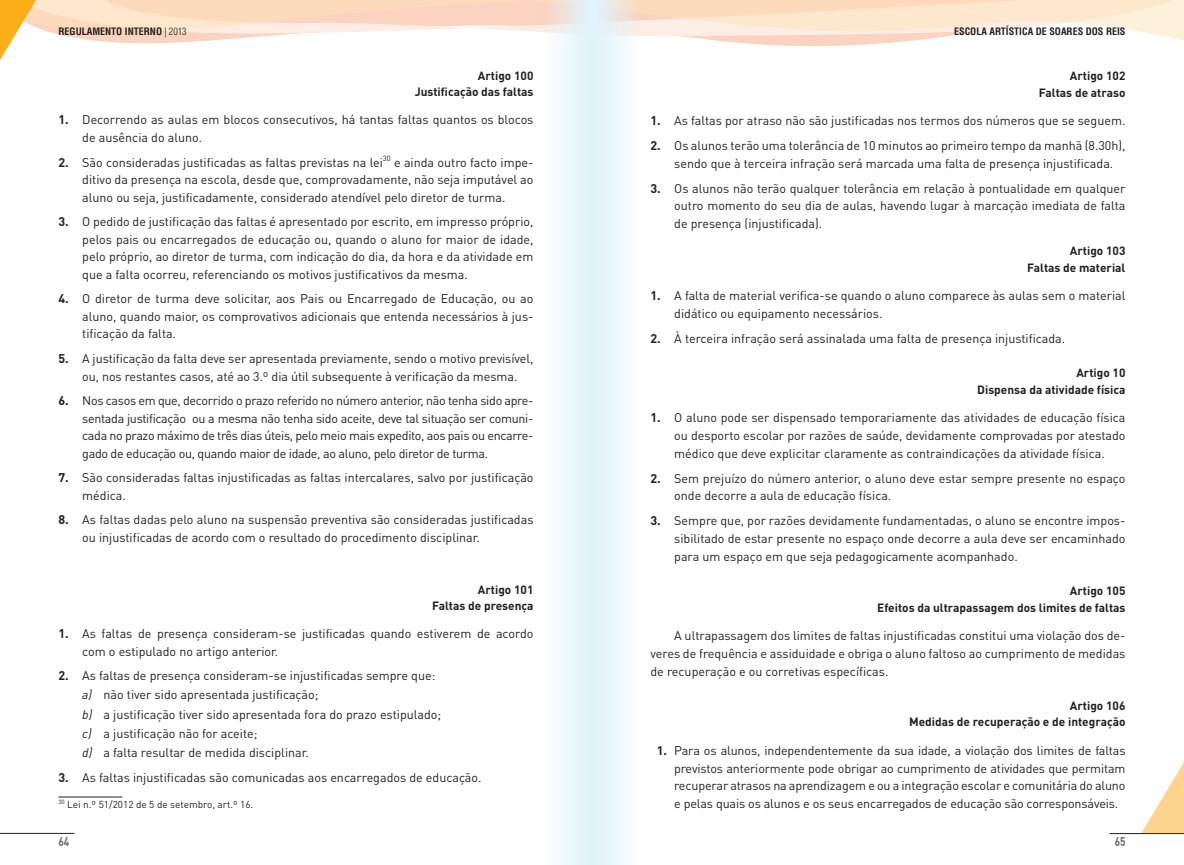
<style>
.page{position:relative;width:1184px;height:865px;background:#fff}
.page>*{position:absolute;margin:0;border:0;box-sizing:border-box;transform-origin:0 0}
.t1{font:12.5px/17.5px "DINOT";color:#231f20}
.t2{font:700 12.5px "DINOT";color:#6c6d70;scale:.8 1}
.t3{font:700 11.88px/16.5px "DINOT";color:#231f20;text-align:right}
.t4{font:700 condensed 10px "Helvetica LT Std";color:#231f20}
.t5{font:10px "DINOT";color:#231f20}
.s1{font-weight:300}
.s2{font-weight:700}
.s3{font-style:italic}
</style>
<div class="page">
<svg style="left:43px;top:0;width:1140px;height:44px"></svg>
<svg style="left:0;top:0;width:43px;height:60px"></svg>
<svg style="left:1141px;top:764px;width:42px;height:69px"></svg>
<hr style="left:0;top:833px;width:74px;height:1px;background:#231f20">
<hr style="left:1109px;top:833px;width:74px;height:1px;background:#231f20">
<div style="left:537px;top:0;width:55px;height:865px;background:linear-gradient(to right,#fffefc,#dff3fc)"></div>
<div style="left:592px;top:0;width:55px;height:865px;background:linear-gradient(to right,#def3fc,#fffefc)"></div>
<hr style="left:58px;top:796px;width:64px;height:1px;background:#231f20">
<p class="t4" style="left:58px;top:26px;width:130px">REGULAMENTO INTERNO <span class="s1">| 2013</span></p>
<p class="t4" style="left:954px;top:26px;width:173px">ESCOLA ARTÍSTICA DE SOARES DOS REIS</p>
<p class="t3" style="left:415px;top:67px;width:120px">Artigo 100<br>Justificação das faltas</p>
<p class="t1" style="left:82px;top:111px;width:453px;text-indent:-24px"><span class="s2">1.</span> Decorrendo as aulas em blocos consecutivos, há tantas faltas quantos os blocos de ausência do aluno.</p>
<p class="t1" style="left:82px;top:153px;width:453px;text-align:justify;text-indent:-24px"><span class="s2">2.</span> São consideradas justificadas as faltas previstas na lei<sup>30</sup> e ainda outro facto impe&shy;ditivo da presença na escola, desde que, comprovadamente, não seja imputável ao aluno ou seja, justificadamente, considerado atendível pelo diretor de turma.</p>
<p class="t1" style="left:82px;top:212px;width:453px;text-align:justify;text-indent:-24px"><span class="s2">3.</span> O pedido de justificação das faltas é apresentado por escrito, em impresso próprio, pelos pais ou encarregados de educação ou, quando o aluno for maior de idade, pelo próprio, ao diretor de turma, com indicação do dia, da hora e da atividade em que a falta ocorreu, referenciando os motivos justificativos da mesma.</p>
<p class="t1" style="left:82px;top:289px;width:453px;text-align:justify;text-indent:-24px"><span class="s2">4.</span> O diretor de turma deve solicitar, aos Pais ou Encarregado de Educação, ou ao aluno, quando maior, os comprovativos adicionais que entenda necessários à jus&shy;tificação da falta.</p>
<p class="t1" style="left:82px;top:349px;width:453px;text-indent:-24px"><span class="s2">5.</span> A justificação da falta deve ser apresentada previamente, sendo o motivo previsível, ou, nos restantes casos, até ao 3.º dia útil subsequente à verificação da mesma.</p>
<p class="t1" style="left:82px;top:391px;width:453px;text-align:justify;text-indent:-24px"><span class="s2">6.</span> Nos casos em que, decorrido o prazo referido no número anterior, não tenha sido apre&shy;sentada justificação ou a mesma não tenha sido aceite, deve tal situação ser comuni&shy;cada no prazo máximo de três dias úteis, pelo meio mais expedito, aos pais ou encarre&shy;gado de educação ou, quando maior de idade, ao aluno, pelo diretor de turma.</p>
<p class="t1" style="left:82px;top:468px;width:453px;text-indent:-24px"><span class="s2">7.</span> São consideradas faltas injustificadas as faltas intercalares, salvo por justificação médica.</p>
<p class="t1" style="left:82px;top:510px;width:453px;text-indent:-24px"><span class="s2">8.</span> As faltas dadas pelo aluno na suspensão preventiva são consideradas justificadas ou injustificadas de acordo com o resultado do procedimento disciplinar.</p>
<p class="t3" style="left:432px;top:580px;width:103px">Artigo 101<br>Faltas de presença</p>
<p class="t1" style="left:82px;top:624px;width:453px;text-indent:-24px"><span class="s2">1.</span> As faltas de presença consideram-se justificadas quando estiverem de acordo com o estipulado no artigo anterior.</p>
<p class="t1" style="left:82px;top:665px;width:360px;line-height:19.2px;text-indent:-24px"><span class="s2">2.</span> As faltas de presença consideram-se injustificadas sempre que: <span class="s3">a)</span> não tiver sido apresentada justificação;<br><span class="s3">b)</span> a justificação tiver sido apresentada fora do prazo estipulado; <span class="s3">c)</span> a justificação não for aceite;<br><span class="s3">d)</span> a falta resultar de medida disciplinar.</p>
<p class="t1" style="left:58px;top:768px;width:424px"><span class="s2">3.</span> As faltas injustificadas são comunicadas aos encarregados de educação.</p>
<p class="t5" style="left:58px;top:797px;width:196px"><sup>30</sup> Lei n.º 51/2012 de 5 de setembro, art.º 16.</p>
<p class="t3" style="left:1039px;top:67px;width:88px">Artigo 102<br>Faltas de atraso</p>
<p class="t1" style="left:650px;top:111px;width:476px"><span class="s2">1.</span> As faltas por atraso não são justificadas nos termos dos números que se seguem.</p>
<p class="t1" style="left:674px;top:136px;width:453px;text-indent:-24px"><span class="s2">2.</span> Os alunos terão uma tolerância de 10 minutos ao primeiro tempo da manhã (8.30h), sendo que à terceira infração será marcada uma falta de presença injustificada.</p>
<p class="t1" style="left:674px;top:179px;width:453px;text-align:justify;text-indent:-24px"><span class="s2">3.</span> Os alunos não terão qualquer tolerância em relação à pontualidade em qualquer outro momento do seu dia de aulas, havendo lugar à marcação imediata de falta de presença (injustificada).</p>
<p class="t3" style="left:1027px;top:242px;width:100px">Artigo 103<br>Faltas de material</p>
<p class="t1" style="left:674px;top:286px;width:453px;text-indent:-24px"><span class="s2">1.</span> A falta de material verifica-se quando o aluno comparece às aulas sem o material didático ou equipamento necessários.</p>
<p class="t1" style="left:650px;top:329px;width:416px"><span class="s2">2.</span> À terceira infração será assinalada uma falta de presença injustificada.</p>
<p class="t3" style="left:977px;top:364px;width:150px">Artigo 10<br>Dispensa da atividade física</p>
<p class="t1" style="left:674px;top:408px;width:453px;text-align:justify;text-indent:-24px"><span class="s2">1.</span> O aluno pode ser dispensado temporariamente das atividades de educação física ou desporto escolar por razões de saúde, devidamente comprovadas por atestado médico que deve explicitar claramente as contraindicações da atividade física.</p>
<p class="t1" style="left:674px;top:468px;width:453px;text-indent:-24px"><span class="s2">2.</span> Sem prejuízo do número anterior, o aluno deve estar sempre presente no espaço onde decorre a aula de educação física.</p>
<p class="t1" style="left:674px;top:511px;width:453px;text-align:justify;text-indent:-24px"><span class="s2">3.</span> Sempre que, por razões devidamente fundamentadas, o aluno se encontre impos&shy;sibilitado de estar presente no espaço onde decorre a aula deve ser encaminhado para um espaço em que seja pedagogicamente acompanhado.</p>
<p class="t3" style="left:877px;top:582px;width:250px">Artigo 105<br>Efeitos da ultrapassagem dos limites de faltas</p>
<p class="t1" style="left:650px;top:626px;width:476px;text-align:justify;text-indent:24px">A ultrapassagem dos limites de faltas injustificadas constitui uma violação dos de&shy;veres de frequência e assiduidade e obriga o aluno faltoso ao cumprimento de medidas de recuperação e ou corretivas específicas.</p>
<p class="t3" style="left:909px;top:697px;width:218px">Artigo 106<br>Medidas de recuperação e de integração</p>
<p class="t1" style="left:674px;top:741px;width:453px;text-align:justify;text-indent:-18px"><span class="s2">1.</span> Para os alunos, independentemente da sua idade, a violação dos limites de faltas previstos anteriormente pode obrigar ao cumprimento de atividades que permitam recuperar atrasos na aprendizagem e ou a integração escolar e comunitária do aluno e pelas quais os alunos e os seus encarregados de educação são corresponsáveis.</p>
<p class="t2" style="left:58px;top:833px;width:15px">64</p>
<p class="t2" style="left:1114px;top:833px;width:15px">65</p>
</div>
